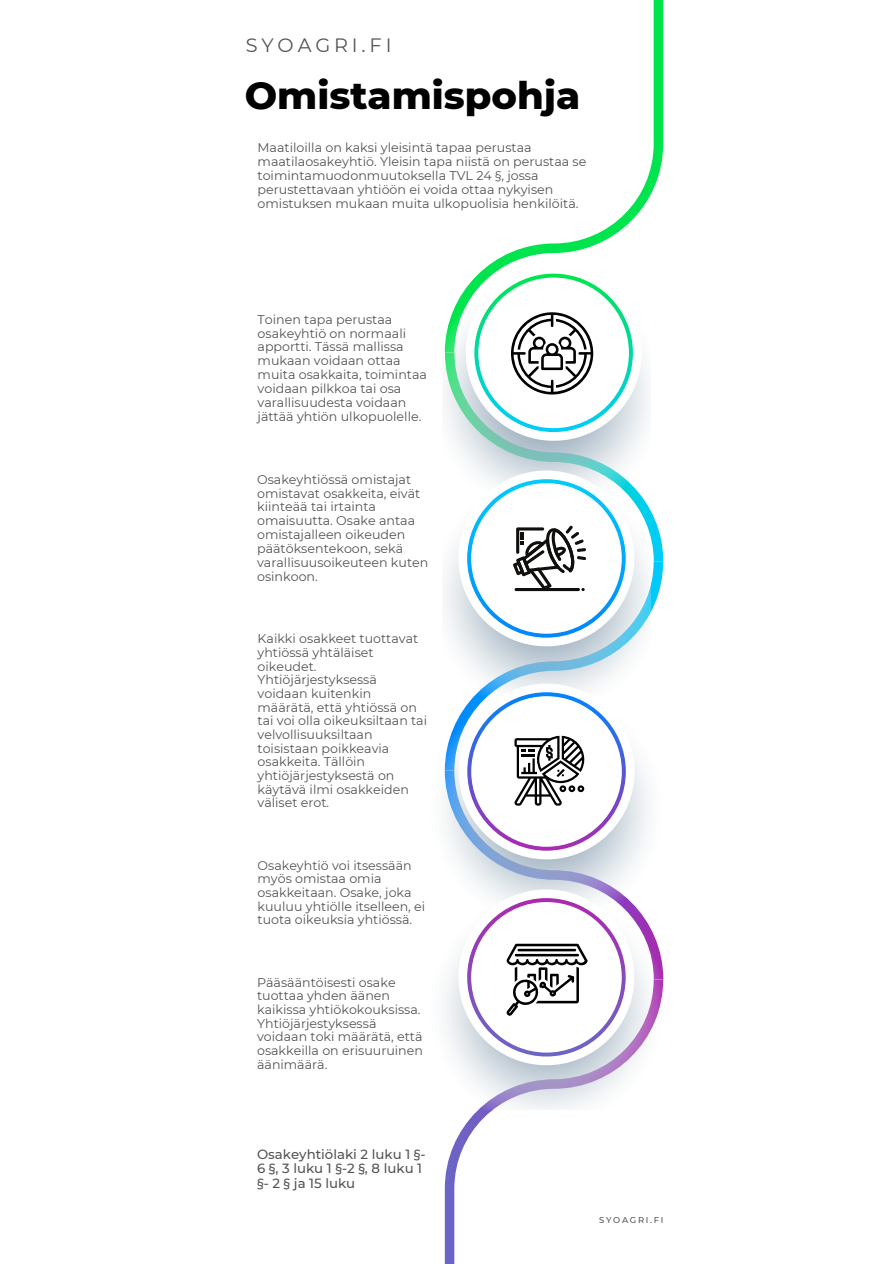
<style>
.page{position:relative;width:894px;height:1264px;background:#fff}
.page>*{position:absolute;margin:0;border:0;box-sizing:border-box;transform-origin:0 0}
.t1{font:800 38.4px "Montserrat";color:#000}
.t2{font:19.35px "Montserrat";letter-spacing:.2em;color:#545454}
.t3{font:500 13.35px/14.4px "Montserrat";color:#545454}
.t4{font:12.6px/13.6px "Montserrat";color:#545454}
.t5{font:500 8.4px "Montserrat";letter-spacing:.2em;color:#545454}
</style>
<div class="page">
<svg style="left:461px;top:0;width:202px;height:295px"></svg>
<svg style="left:650px;top:509px;width:13px;height:52px"></svg>
<svg style="left:650px;top:561px;width:13px;height:53px"></svg>
<svg style="left:444px;top:1109px;width:118px;height:154px"></svg>
<img style="left:444px;top:295px;width:206px;height:388px">
<img style="left:444px;top:719px;width:219px;height:390px">
<svg style="left:458px;top:470px;width:176px;height:176px"></svg>
<svg style="left:458px;top:683px;width:176px;height:176px"></svg>
<svg style="left:458px;top:889px;width:176px;height:176px"></svg>
<svg style="left:465px;top:265px;width:176px;height:176px"></svg>
<p class="t2" style="left:246px;top:34px;width:147px">SYOAGRI.FI</p>
<p class="t1" style="left:245px;top:72px;width:337px">Omistamispohja</p>
<p class="t4" style="left:257px;top:141px;width:330px">Maatiloilla on kaksi yleisintä tapaa perustaa maatilaosakeyhtiö. Yleisin tapa niistä on perustaa se toimintamuodonmuutoksella TVL 24 §, jossa perustettavaan yhtiöön ei voida ottaa nykyisen omistuksen mukaan muita ulkopuolisia henkilöitä.</p>
<p class="t4" style="left:257px;top:312px;width:171px">Toinen tapa perustaa osakeyhtiö on normaali apportti. Tässä mallissa mukaan voidaan ottaa muita osakkaita, toimintaa voidaan pilkkoa tai osa varallisuudesta voidaan jättää yhtiön ulkopuolelle.</p>
<p class="t4" style="left:257px;top:472px;width:173px">Osakeyhtiössä omistajat omistavat osakkeita, eivät kiinteää tai irtainta omaisuutta. Osake antaa omistajalleen oikeuden päätöksentekoon, sekä varallisuusoikeuteen kuten osinkoon.</p>
<p class="t4" style="left:257px;top:632px;width:171px">Kaikki osakkeet tuottavat yhtiössä yhtäläiset oikeudet.<br>Yhtiöjärjestyksessä voidaan kuitenkin määrätä, että yhtiössä on tai voi olla oikeuksiltaan tai velvollisuuksiltaan toisistaan poikkeavia osakkeita. Tällöin yhtiöjärjestyksestä on käytävä ilmi osakkeiden väliset erot.</p>
<p class="t4" style="left:257px;top:858px;width:169px">Osakeyhtiö voi itsessään myös omistaa omia osakkeitaan. Osake, joka kuuluu yhtiölle itselleen, ei tuota oikeuksia yhtiössä.</p>
<p class="t4" style="left:257px;top:975px;width:167px">Pääsääntöisesti osake tuottaa yhden äänen kaikissa yhtiökokouksissa.<br>Yhtiöjärjestyksessä voidaan toki määrätä, että osakkeilla on erisuuruinen äänimäärä.</p>
<p class="t3" style="left:257px;top:1146px;width:170px">Osakeyhtiölaki 2 luku 1 §-<br>6 §, 3 luku 1 §-2 §, 8 luku 1 §- 2 § ja 15 luku</p>
<p class="t5" style="left:599px;top:1215px;width:66px">SYOAGRI.FI</p>
</div>
